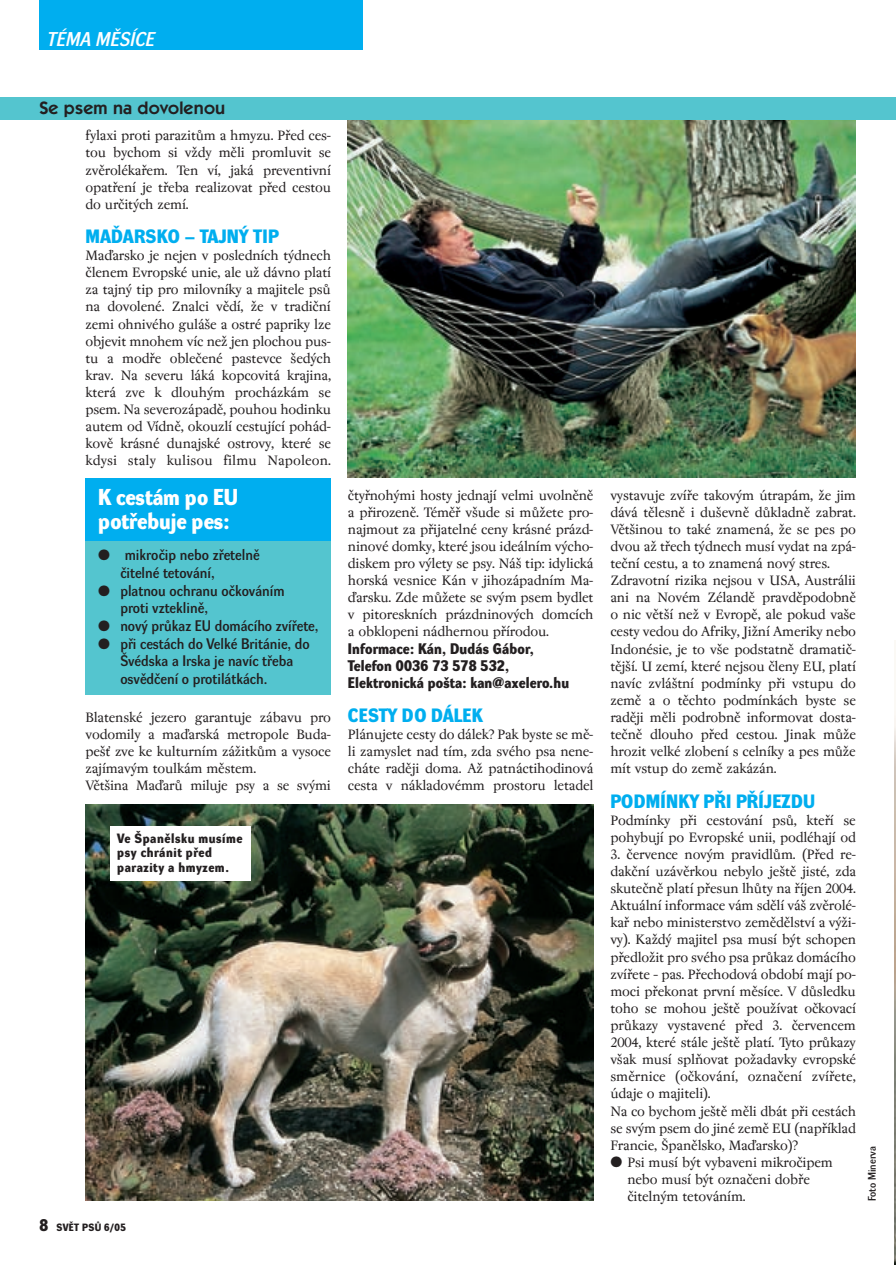
<style>
.page{position:relative;width:896px;height:1265px;background:#fff}
.page>*{position:absolute;margin:0;border:0;box-sizing:border-box;transform-origin:0 0}
.t1{font:22.5px/24px "Dynamo DB";color:#fff}
.t2{font:19.5px "Dynamo D Italic D";letter-spacing:.01em;color:#fff}
.t3{font:18.9px "Dynamo DB";letter-spacing:.015em;color:#00aeef}
.t4{font:600 18px "Itc Kabel CE";letter-spacing:.01em;color:#231f20}
.t5{font:15px/17.1px "Regent";letter-spacing:-.015em;color:#231f20}
.t6{font:15px/17.7px "Dynamo DD";color:#231f20}
.t7{font:15px/17.1px "Dynamo DB";letter-spacing:.01em;color:#231f20}
.t8{font:13.2px/14.9px "Dynamo DB";letter-spacing:.045em;color:#231f20}
.t9{font:10.8px "Dynamo DD";color:#231f20}
.t10{font:10.35px "Dynamo DB";letter-spacing:.03em;color:#231f20}
.s1{font-size:16.5px}
</style>
<div class="page">
<img style="left:0;top:0;width:895px;height:1264px">
<h2 class="t2" style="left:47px;top:32px;width:109px">TÉMA MùSÍCE</h2>
<p class="t4" style="left:39px;top:101px;width:187px">Se psem na dovolenou</p>
<p class="t5" style="left:85px;top:128px;width:247px;text-align:justify">fylaxi proti parazitÛm a hmyzu. Pfied ces&shy;tou bychom si vÏdy mûli promluvit se zvûrolékafiem. Ten ví, jaká preventivní opatfiení je tfieba realizovat pfied cestou do urãit˘ch zemí.</p>
<p class="t3" style="left:85px;top:229px;width:195px">MAëARSKO – TAJN¯ TIP</p>
<p class="t5" style="left:85px;top:248px;width:247px;text-align:justify">Maìarsko je nejen v posledních t˘dnech ãlenem Evropské unie, ale uÏ dávno platí za tajn˘ tip pro milovníky a majitele psÛ na dovolené. Znalci vûdí, Ïe v tradiãní zemi ohnivého gulá‰e a ostré papriky lze objevit mnohem víc neÏ jen plochou pus&shy;tu a modfie obleãené pastevce ‰ed˘ch krav. Na severu láká kopcovitá krajina, která zve k dlouh˘m procházkám se psem. Na severozápadû, pouhou hodinku autem od Vídnû, okouzlí cestující pohád&shy;kovû krásné dunajské ostrovy, které se kdysi staly kulisou filmu Napoleon.</p>
<h1 class="t1" style="left:98px;top:486px;width:141px">K cestám po EU potfiebuje pes:</h1>
<p class="t6" style="left:120px;top:547px;width:141px;text-indent:-22px">● mikroãip nebo zfietelnû ãitelné tetování,</p>
<p class="t6" style="left:120px;top:583px;width:166px;text-indent:-22px">● platnou ochranu oãkováním proti vzteklinû,</p>
<p class="t6" style="left:98px;top:618px;width:221px">● nov˘ prÛkaz EU domácího zvífiete,</p>
<p class="t6" style="left:120px;top:636px;width:191px;text-indent:-22px">● pfii cestách do Velké Británie, do ·védska a Irska je navíc tfieba osvûdãení o protilátkách.</p>
<p class="t5" style="left:85px;top:709px;width:247px">Blatenské jezero garantuje zábavu pro vodomily a maìarská metropole Buda&shy;pe‰È zve ke kulturním záÏitkÛm a vysoce zajímav˘m toulkám mûstem.<br>Vût‰ina MaìarÛ miluje psy a se sv˘mi</p>
<p class="t8" style="left:117px;top:831px;width:127px">Ve ·panûlsku musíme psy chránit pfied parazity a hmyzem.</p>
<p class="t5" style="left:348px;top:487px;width:247px;text-align:justify">ãtyfinoh˘mi hosty jednají velmi uvolnûnû a pfiirozenû. Témûfi v‰ude si mÛÏete pro&shy;najmout za pfiijatelné ceny krásné prázd&shy;ninové domky, které jsou ideálním v˘cho&shy;diskem pro v˘lety se psy. Ná‰ tip: idylická horská vesnice Kán v jihozápadním Ma&shy;ìarsku. Zde mÛÏete se sv˘m psem bydlet v pitoreskních prázdninov˘ch domcích a obklopeni nádhernou pfiírodou.</p>
<p class="t7" style="left:348px;top:641px;width:222px">Informace: Kán, Dudás Gábor,<br>Telefon 0036 73 578 532,<br>Elektronická po‰ta: kan@axelero.hu</p>
<p class="t3" style="left:348px;top:707px;width:136px">CESTY DO DÁLEK</p>
<p class="t5" style="left:348px;top:727px;width:247px;text-align:justify">Plánujete cesty do dálek? Pak byste se mû&shy;li zamyslet nad tím, zda svého psa nene&shy;cháte radûji doma. AÏ patnáctihodinová cesta v nákladovémm prostoru letadel</p>
<p class="t10" style="left:39px;top:1223px;width:88px"><span class="s1">8</span> SVùT PSÒ 6/05</p>
<p class="t5" style="left:610px;top:487px;width:247px">vystavuje zvífie takov˘m útrapám, Ïe jim dává tûlesnû i du‰evnû dÛkladnû zabrat.<br>Vût‰inou to také znamená, Ïe se pes po dvou aÏ tfiech t˘dnech musí vydat na zpá&shy;teãní cestu, a to znamená nov˘ stres.<br>Zdravotní rizika nejsou v USA, Austrálii ani na Novém Zélandû pravdûpodobnû o nic vût‰í neÏ v Evropû, ale pokud va‰e cesty vedou do Afriky, JiÏní Ameriky nebo Indonésie, je to v‰e podstatnû dramatiã&shy;tûj‰í. U zemí, které nejsou ãleny EU, platí navíc zvlá‰tní podmínky pfii vstupu do zemû a o tûchto podmínkách byste se radûji mûli podrobnû informovat dosta&shy;teãnû dlouho pfied cestou. Jinak mÛÏe hrozit velké zlobení s celníky a pes mÛÏe mít vstup do zemû zakázán.</p>
<p class="t3" style="left:610px;top:793px;width:206px">PODMÍNKY P¤I P¤ÍJEZDU</p>
<p class="t5" style="left:610px;top:812px;width:247px">Podmínky pfii cestování psÛ, ktefií se pohybují po Evropské unii, podléhají od</p>
<p class="t5" style="left:610px;top:846px;width:247px">3. ãervence nov˘m pravidlÛm. (Pfied re&shy;dakãní uzávûrkou nebylo je‰tû jisté, zda skuteãnû platí pfiesun lhÛty na fiíjen 2004.<br>Aktuální informace vám sdûlí vá‰ zvûrolé&shy;kafi nebo ministerstvo zemûdûlství a v˘Ïi&shy;vy). KaÏd˘ majitel psa musí b˘t schopen pfiedloÏit pro svého psa prÛkaz domácího zvífiete – pas. Pfiechodová období mají po&shy;moci pfiekonat první mûsíce. V dÛsledku toho se mohou je‰tû pouÏívat oãkovací prÛkazy vystavené pfied 3. ãervencem 2004, které stále je‰tû platí. Tyto prÛkazy v‰ak musí splÀovat poÏadavky evropské smûrnice (oãkování, oznaãení zvífiete, údaje o majiteli).<br>Na co bychom je‰tû mûli dbát pfii cestách se sv˘m psem do jiné zemû EU (napfiíklad Francie, ·panûlsko, Maìarsko)?</p>
<p class="t5" style="left:627px;top:1154px;width:207px;text-indent:-17px">● Psi musí b˘t vybaveni mikroãipem nebo musí b˘t oznaãeni dobfie ãiteln˘m tetováním.</p>
<p class="t9" style="left:867px;top:1200px;width:56px;rotate:-90deg">Foto Minerva</p>
</div>
